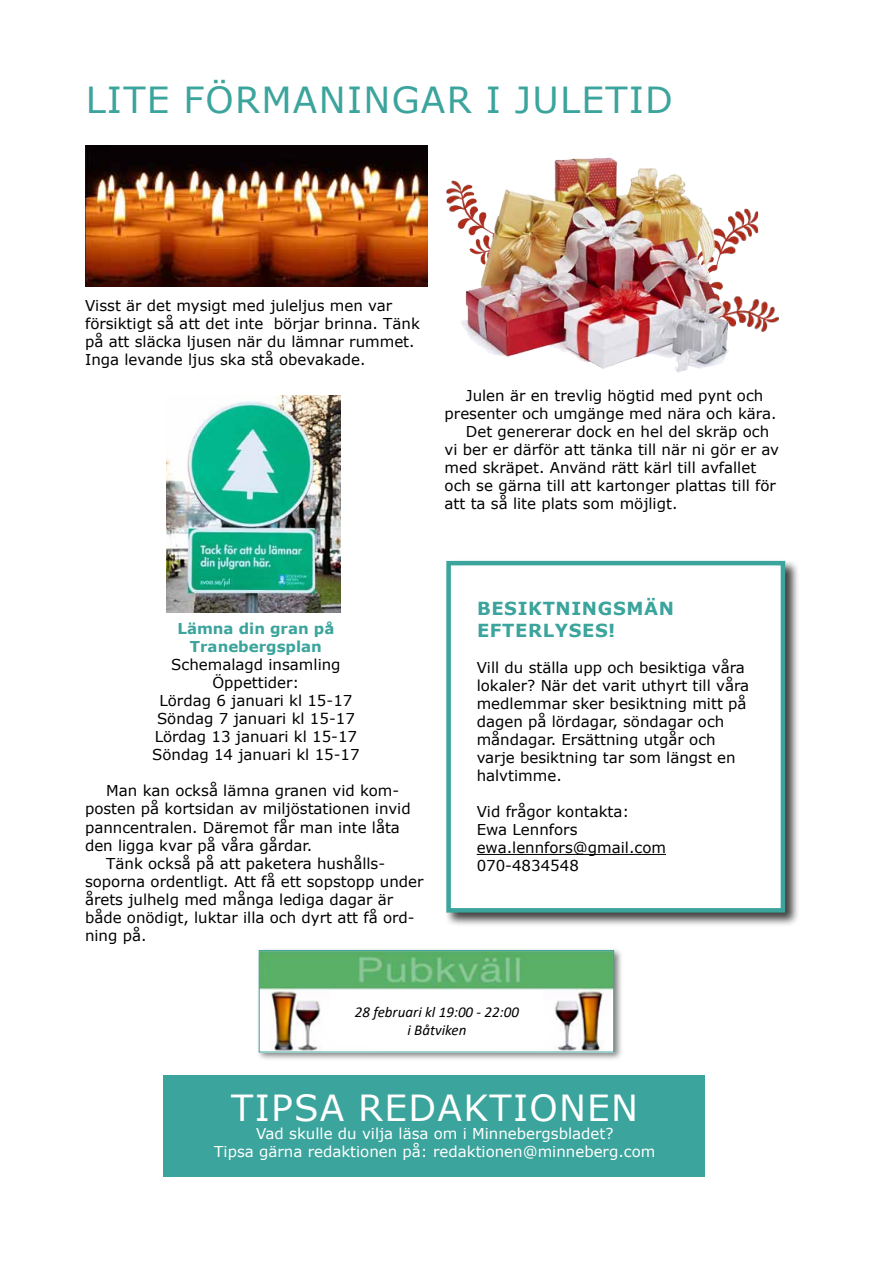
<style>
.page{position:relative;width:893px;height:1263px;background:#fff}
.page>*{position:absolute;margin:0;border:0;box-sizing:border-box;transform-origin:0 0}
.t1{font:36px "Verdana";letter-spacing:.035em;color:#3ba49c}
.t2{font:36px "Verdana";letter-spacing:.035em;color:#fff}
.t3{font:700 18px/21.6px "Verdana";letter-spacing:.035em;color:#3ba49c}
.t4{font:15px/18px "Verdana";color:#000}
.t5{font:15px/18px "Verdana";color:#fff;text-align:center}
.t6{font:italic 15px/18px "Calibri";color:#000;text-align:center}
.t7{font:700 15px/18px "Verdana";color:#3ba49c;text-align:center}
</style>
<div class="page">
<div style="left:444px;top:559px;width:356px;height:368px;background:#000;opacity:.75"></div>
<div style="left:446px;top:561px;width:339px;height:351px;background:#fff;border:4px solid #3ba49c"></div>
<div style="left:163px;top:1075px;width:542px;height:101px;background:#3ba49c"></div>
<img style="left:166px;top:396px;width:175px;height:217px">
<img style="left:85px;top:145px;width:343px;height:141px">
<img style="left:446px;top:157px;width:333px;height:215px">
<div style="left:256px;top:947px;width:367px;height:114px;background:#000;opacity:.5"></div>
<img style="left:261px;top:952px;width:351px;height:98px">
<div style="left:259px;top:950px;width:355px;height:102px;border:1px solid #3ba49c"></div>
<div style="left:330px;top:990px;width:212px;height:54px;background:#fff"></div>
<hr style="left:477px;top:854px;width:189px;height:1px;background:#000">
<h1 class="t1" style="left:86px;top:75px;width:589px">LITE FÖRMANINGAR I JULETID</h1>
<p class="t4" style="left:85px;top:297px;width:336px">Visst är det mysigt med juleljus men var försiktigt så att det inte börjar brinna. Tänk på att släcka ljusen när du lämnar rummet.<br>Inga levande ljus ska stå obevakade.</p>
<p class="t4" style="left:466px;top:387px;width:299px">Julen är en trevlig högtid med pynt och</p>
<p class="t4" style="left:445px;top:405px;width:333px">presenter och umgänge med nära och kära.</p>
<p class="t4" style="left:466px;top:423px;width:305px">Det genererar dock en hel del skräp och</p>
<p class="t4" style="left:445px;top:441px;width:336px">vi ber er därför att tänka till när ni gör er av</p>
<p class="t4" style="left:445px;top:459px;width:313px">med skräpet. Använd rätt kärl till avfallet</p>
<p class="t4" style="left:445px;top:477px;width:333px">och se gärna till att kartonger plattas till för</p>
<p class="t4" style="left:445px;top:495px;width:234px">att ta så lite plats som möjligt.</p>
<p class="t7" style="left:177px;top:620px;width:158px">Lämna din gran på<br>Tranebergsplan</p>
<p class="t4" style="left:152px;top:656px;width:209px;text-align:center">Schemalagd insamling<br>Öppettider:<br>Lördag 6 januari kl 15-17<br>Söndag 7 januari kl 15-17<br>Lördag 13 januari kl 15-17<br>Söndag 14 januari kl 15-17</p>
<p class="t4" style="left:106px;top:782px;width:294px">Man kan också lämna granen vid kom-</p>
<p class="t4" style="left:85px;top:800px;width:327px">posten på kortsidan av miljöstationen invid</p>
<p class="t4" style="left:85px;top:818px;width:316px">panncentralen. Däremot får man inte låta</p>
<p class="t4" style="left:85px;top:836px;width:229px">den ligga kvar på våra gårdar.</p>
<p class="t4" style="left:106px;top:854px;width:280px">Tänk också på att paketera hushålls-</p>
<p class="t4" style="left:85px;top:872px;width:340px">soporna ordentligt. Att få ett sopstopp under</p>
<p class="t4" style="left:85px;top:890px;width:310px">årets julhelg med många lediga dagar är</p>
<p class="t4" style="left:85px;top:908px;width:331px">både onödigt, luktar illa och dyrt att få ord-</p>
<p class="t4" style="left:85px;top:926px;width:63px">ning på.</p>
<p class="t3" style="left:477px;top:598px;width:198px">BESIKTNINGSMÄN<br>EFTERLYSES!</p>
<p class="t4" style="left:477px;top:658px;width:274px">Vill du ställa upp och besiktiga våra lokaler? När det varit uthyrt till våra medlemmar sker besiktning mitt på dagen på lördagar, söndagar och måndagar. Ersättning utgår och varje besiktning tar som längst en halvtimme.</p>
<p class="t4" style="left:477px;top:802px;width:191px">Vid frågor kontakta:<br>Ewa Lennfors ewa.lennfors@gmail.com<br>070-4834548</p>
<p class="t6" style="left:355px;top:1002px;width:166px">28 februari kl 19:00 - 22:00 i Båtviken</p>
<h1 class="t2" style="left:231px;top:1083px;width:408px">TIPSA REDAKTIONEN</h1>
<p class="t5" style="left:214px;top:1124px;width:443px">Vad skulle du vilja läsa om i Minnebergsbladet?<br>Tipsa gärna redaktionen på: redaktionen@minneberg.com</p>
</div>
